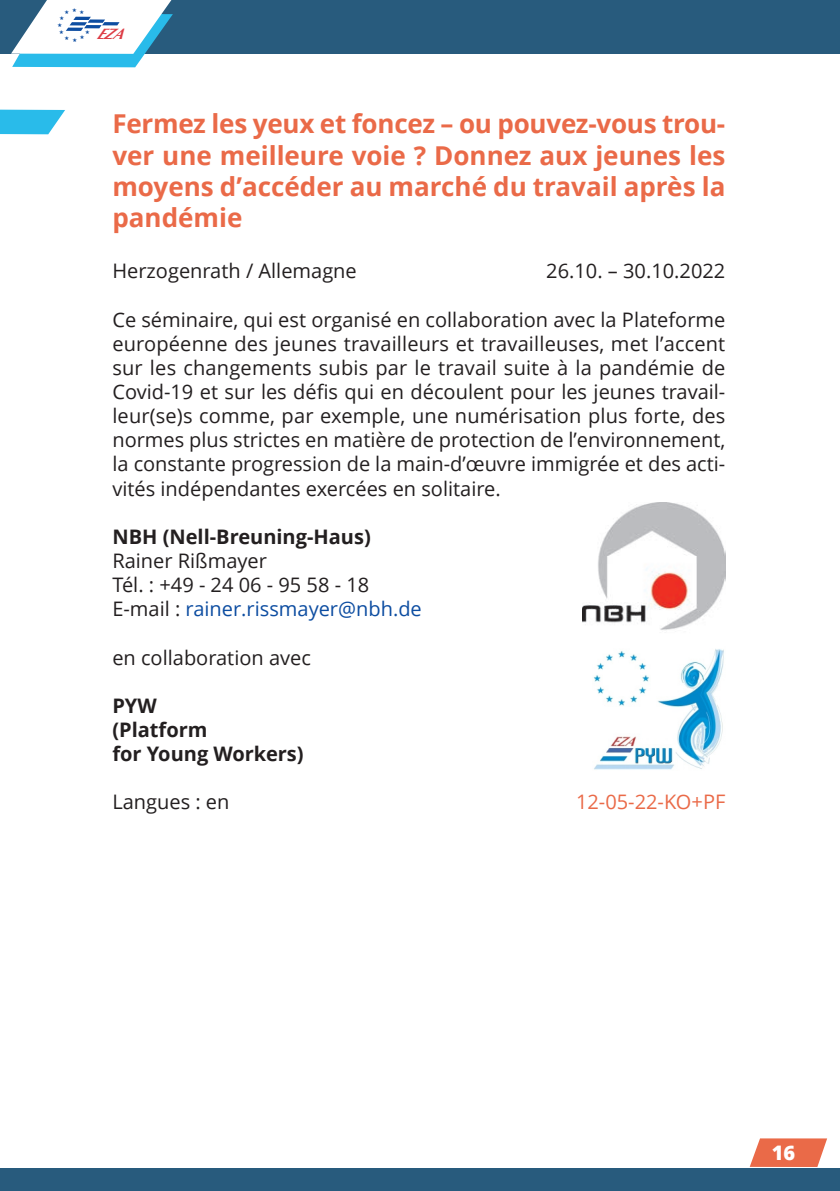
<style>
.page{position:relative;width:840px;height:1191px;background:#fff}
.page>*{position:absolute;margin:0;border:0;box-sizing:border-box;transform-origin:0 0}
.t1{font:700 26px/31.4px "Open Sans";color:#ea6a48;text-align:justify}
.t2{font:20px/24.2px "Open Sans";color:#231f20;text-align:justify}
.t3{font:700 20px "Open Sans";color:#231f20}
.t4{font:20px "Open Sans";color:#0d4da1}
.t5{font:20px "Open Sans";color:#ea6a48}
.t6{font:800 20px "Open Sans";color:#fff}
.t7{font:italic 700 15.2px "Optima";color:#dd3c45}
.s1{color:#231f20}
</style>
<div class="page">
<svg style="left:749px;top:1138px;width:77px;height:29px;background:#ec7e61"></svg>
<div style="left:0;top:0;width:839px;height:54px;background:#285b7d"></div>
<div style="left:0;top:1168px;width:839px;height:23px;background:#285b7d"></div>
<img style="left:582px;top:503px;width:142px;height:127px">
<img style="left:593px;top:649px;width:131px;height:121px">
<svg style="left:0;top:109px;width:65px;height:25px;background:#49c5ed"></svg>
<svg style="left:11px;top:0;width:162px;height:67px"></svg>
<p class="t7" style="left:96px;top:25px;width:36px">EZA</p>
<p class="t1" style="left:112px;top:107px;width:614px">Fermez les yeux et foncez – ou pouvez-vous trou&shy;ver une meilleure voie ? Donnez aux jeunes les moyens d’accéder au marché du travail après la pandémie</p>
<p class="t2" style="left:112px;top:258px;width:246px">Herzogenrath / Allemagne</p>
<p class="t2" style="left:546px;top:258px;width:180px">26.10. – 30.10.2022</p>
<p class="t2" style="left:112px;top:307px;width:614px">Ce séminaire, qui est organisé en collaboration avec la Plateforme européenne des jeunes travailleurs et travailleuses, met l’accent sur les changements subis par le travail suite à la pandémie de Covid-19 et sur les défis qui en découlent pour les jeunes travail&shy;leur(se)s comme, par exemple, une numérisation plus forte, des normes plus strictes en matière de protection de l’environnement, la constante progression de la main-d’œuvre immigrée et des acti&shy;vités indépendantes exercées en solitaire.</p>
<p class="t3" style="left:112px;top:522px;width:260px">NBH (Nell-Breuning-Haus)</p>
<p class="t2" style="left:112px;top:548px;width:156px">Rainer Rißmayer</p>
<p class="t2" style="left:112px;top:572px;width:258px">Tél. : +49 - 24 06 - 95 58 - 18</p>
<p class="t4" style="left:112px;top:595px;width:311px"><span class="s1">E-mail :</span> rainer.rissmayer@nbh.de</p>
<p class="t2" style="left:112px;top:644px;width:200px">en collaboration avec</p>
<p class="t3" style="left:112px;top:691px;width:46px">PYW</p>
<p class="t3" style="left:112px;top:715px;width:97px">(Platform</p>
<p class="t3" style="left:112px;top:739px;width:193px">for Young Workers)</p>
<p class="t2" style="left:112px;top:789px;width:119px">Langues : en</p>
<p class="t5" style="left:575px;top:788px;width:151px">12-05-22-KO+PF</p>
<p class="t6" style="left:771px;top:1138px;width:25px">16</p>
</div>
